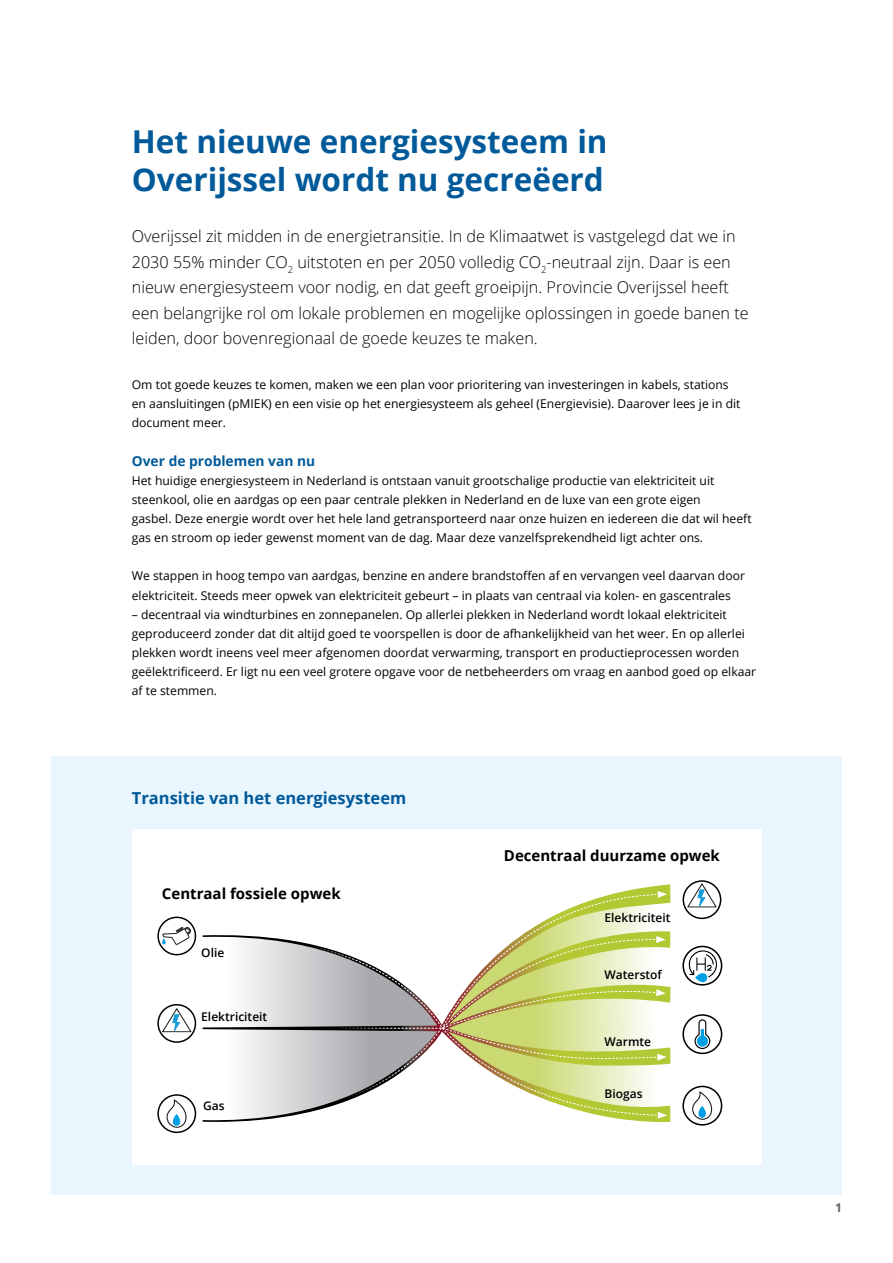
<style>
.page{position:relative;width:893px;height:1263px;background:#fff}
.page>*{position:absolute;margin:0;border:0;box-sizing:border-box;transform-origin:0 0}
.t1{font:700 31.5px/38.2px "Open Sans";color:#005a9a}
.t2{font:700 16.5px "Open Sans";color:#005a9a}
.t3{font:300 16.2px/25.5px "Open Sans";color:#000}
.t4{font:700 15px "Open Sans";color:#000}
.t5{font:700 13.8px "Open Sans";color:#005a9a}
.t6{font:12.15px/19.2px "Open Sans";color:#000}
.t7{font:700 12.15px "Open Sans";color:#646363}
.t8{font:600 12px "Open Sans";color:#000}
</style>
<div class="page">
<div style="left:51px;top:756px;width:791px;height:438px;background:#eaf6fe"></div>
<div style="left:132px;top:829px;width:629px;height:335px;background:#fff"></div>
<svg style="left:158px;top:1095px;width:37px;height:37px"></svg>
<svg style="left:167px;top:1099px;width:20px;height:29px"></svg>
<div style="left:173px;top:1115px;width:7px;height:10px;background:#009fe3;border-radius:3px"></div>
<div style="left:173px;top:1114px;width:7px;height:11px;border:1px solid #009fe3;border-radius:3px"></div>
<div style="left:157px;top:1094px;width:39px;height:39px;border:2px solid #000;border-radius:50%"></div>
<svg style="left:158px;top:1005px;width:37px;height:37px"></svg>
<svg style="left:162px;top:1008px;width:30px;height:24px"></svg>
<div style="left:157px;top:1004px;width:39px;height:39px;border:2px solid #000;border-radius:50%"></div>
<svg style="left:158px;top:917px;width:37px;height:38px"></svg>
<svg style="left:162px;top:926px;width:30px;height:19px"></svg>
<div style="left:157px;top:916px;width:39px;height:39px;border:2px solid #000;border-radius:50%"></div>
<svg style="left:694px;top:1019px;width:17px;height:30px"></svg>
<div style="left:682px;top:1014px;width:40px;height:40px;border:2px solid #000;border-radius:50%"></div>
<svg style="left:683px;top:1086px;width:39px;height:39px"></svg>
<svg style="left:692px;top:1091px;width:21px;height:29px"></svg>
<div style="left:699px;top:1107px;width:6px;height:10px;background:#009fe3;border-radius:3px"></div>
<div style="left:699px;top:1106px;width:6px;height:11px;border:1px solid #009fe3;border-radius:3px"></div>
<div style="left:682px;top:1086px;width:40px;height:39px;border:2px solid #000;border-radius:50%"></div>
<svg style="left:202px;top:891px;width:465px;height:231px"></svg>
<svg style="left:683px;top:946px;width:39px;height:39px"></svg>
<div style="left:682px;top:946px;width:40px;height:40px;border:2px solid #000;border-radius:50%"></div>
<svg style="left:688px;top:950px;width:29px;height:33px"></svg>
<svg style="left:687px;top:883px;width:30px;height:25px"></svg>
<div style="left:683px;top:880px;width:38px;height:39px;border:2px solid #000;border-radius:50%"></div>
<h1 class="t1" style="left:132px;top:122px;width:477px">Het nieuwe energiesysteem in<br>Overijssel wordt nu gecreëerd</h1>
<p class="t3" style="left:132px;top:223px;width:618px">Overijssel zit midden in de energietransitie. In de Klimaatwet is vastgelegd dat we in 2030 55% minder CO<sub>2</sub> uitstoten en per 2050 volledig CO<sub>2</sub>-neutraal zijn. Daar is een nieuw energiesysteem voor nodig, en dat geeft groeipijn. Provincie Overijssel heeft een belangrijke rol om lokale problemen en mogelijke oplossingen in goede banen te leiden, door bovenregionaal de goede keuzes te maken.</p>
<p class="t6" style="left:132px;top:375px;width:610px">Om tot goede keuzes te komen, maken we een plan voor prioritering van investeringen in kabels, stations en aansluitingen (pMIEK) en een visie op het energiesysteem als geheel (Energievisie). Daarover lees je in dit document meer.</p>
<p class="t5" style="left:132px;top:451px;width:185px">Over de problemen van nu</p>
<p class="t6" style="left:132px;top:470px;width:621px">Het huidige energiesysteem in Nederland is ontstaan vanuit grootschalige productie van elektriciteit uit steenkool, olie en aardgas op een paar centrale plekken in Nederland en de luxe van een grote eigen<br>gasbel. Deze energie wordt over het hele land getransporteerd naar onze huizen en iedereen die dat wil heeft gas en stroom op ieder gewenst moment van de dag. Maar deze vanzelfsprekendheid ligt achter ons.</p>
<p class="t6" style="left:132px;top:566px;width:615px">We stappen in hoog tempo van aardgas, benzine en andere brandstoffen af en vervangen veel daarvan door elektriciteit. Steeds meer opwek van elektriciteit gebeurt – in plaats van centraal via kolen- en gascentrales</p>
<p class="t6" style="left:132px;top:604px;width:626px">– decentraal via windturbines en zonnepanelen. Op allerlei plekken in Nederland wordt lokaal elektriciteit geproduceerd zonder dat dit altijd goed te voorspellen is door de afhankelijkheid van het weer. En op allerlei plekken wordt ineens veel meer afgenomen doordat verwarming, transport en productieprocessen worden geëlektrificeerd. Er ligt nu een veel grotere opgave voor de netbeheerders om vraag en aanbod goed op elkaar af te stemmen.</p>
<h2 class="t2" style="left:132px;top:786px;width:276px">Transitie van het energiesysteem</h2>
<p class="t4" style="left:162px;top:883px;width:180px">Centraal fossiele opwek</p>
<p class="t8" style="left:201px;top:944px;width:25px">Olie</p>
<p class="t8" style="left:201px;top:1008px;width:68px">Elektriciteit</p>
<p class="t8" style="left:203px;top:1097px;width:23px">Gas</p>
<p class="t4" style="left:504px;top:845px;width:217px">Decentraal duurzame opwek</p>
<p class="t8" style="left:605px;top:909px;width:68px">Elektriciteit</p>
<p class="t8" style="left:605px;top:967px;width:59px">Waterstof</p>
<p class="t8" style="left:605px;top:1033px;width:48px">Warmte</p>
<p class="t8" style="left:605px;top:1085px;width:40px">Biogas</p>
<p class="t7" style="left:835px;top:1199px;width:8px">1</p>
</div>
